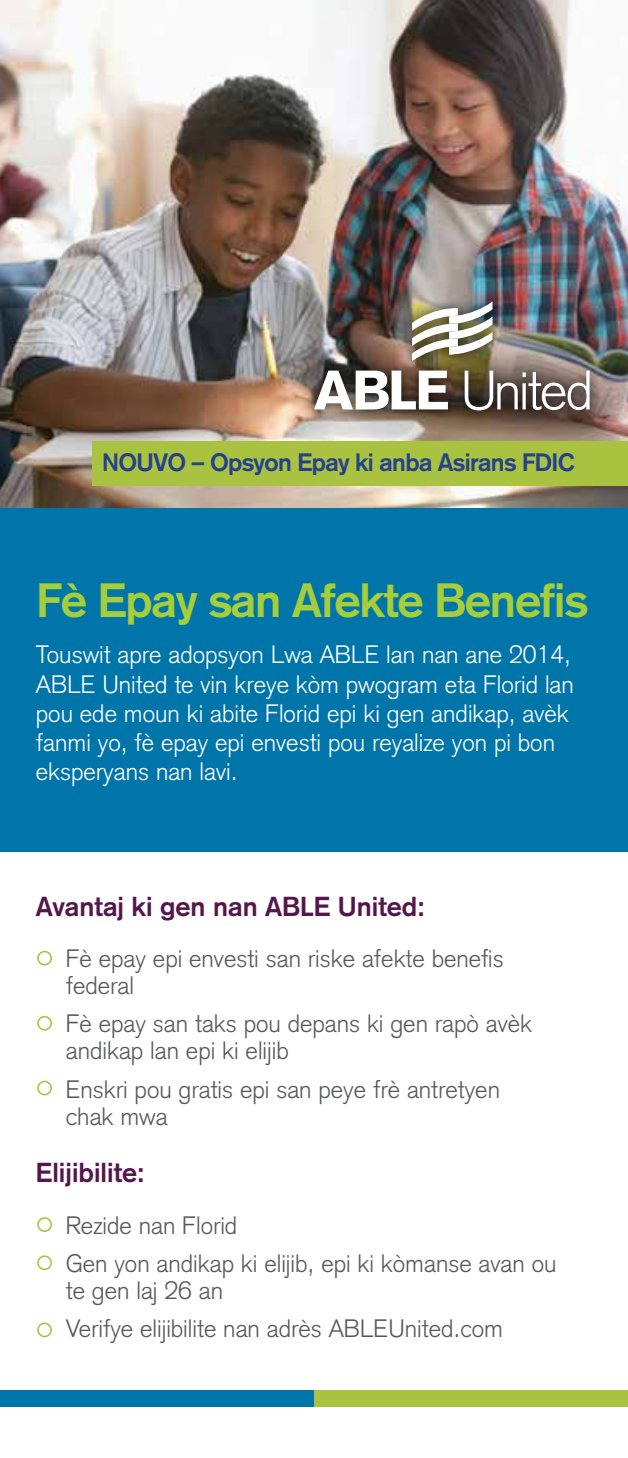
<style>
.page{position:relative;width:628px;height:1458px;background:#fff}
.page>*{position:absolute;margin:0;border:0;box-sizing:border-box;transform-origin:0 0}
.t1{font:700 47.25px "Akzidenz Grotesk";letter-spacing:-.025em;color:#a6ce3a}
.t2{font:700 27px "Akzidenz Grotesk";color:#54174b}
.t3{font:300 24.75px/27px "Akzidenz Grotesk";color:#58595b}
.t4{font:300 24.75px/29.2px "Akzidenz Grotesk";color:#fff}
.t5{font:700 24.75px "Akzidenz Grotesk";letter-spacing:-.025em;color:#25408f}
</style>
<div class="page">
<img style="left:0;top:0;width:628px;height:509px">
<div style="left:0;top:509px;width:628px;height:343px;background:#0075aa"></div>
<div style="left:303px;top:291px;width:298px;height:131px;background:#000;opacity:.8"></div>
<img style="left:412px;top:301px;width:80px;height:60px">
<svg style="left:314px;top:371px;width:134px;height:38px"></svg>
<svg style="left:464px;top:371px;width:125px;height:39px"></svg>
<div style="left:0;top:1390px;width:314px;height:16px;background:#0075aa"></div>
<div style="left:314px;top:1390px;width:314px;height:16px;background:#a9c23f"></div>
<div style="left:37px;top:951px;width:15px;height:15px;border:2px solid #a9c23f;border-radius:50%"></div>
<div style="left:37px;top:1016px;width:15px;height:15px;border:2px solid #a9c23f;border-radius:50%"></div>
<div style="left:37px;top:1081px;width:15px;height:14px;border:2px solid #a9c23f;border-radius:50%"></div>
<div style="left:37px;top:1217px;width:15px;height:15px;border:2px solid #a9c23f;border-radius:50%"></div>
<div style="left:37px;top:1255px;width:15px;height:15px;border:2px solid #a9c23f;border-radius:50%"></div>
<div style="left:37px;top:1323px;width:15px;height:14px;border:2px solid #a9c23f;border-radius:50%"></div>
<div style="left:92px;top:441px;width:536px;height:45px;background:#a9c23f"></div>
<p class="t5" style="left:102px;top:448px;width:474px">NOUVO – Opsyon Epay ki anba Asirans FDIC</p>
<h1 class="t1" style="left:37px;top:572px;width:553px">Fè Epay san Afekte Benefis</h1>
<p class="t4" style="left:36px;top:640px;width:539px">Touswit apre adopsyon Lwa ABLE lan nan ane 2014, ABLE United te vin kreye kòm pwogram eta Florid lan pou ede moun ki abite Florid epi ki gen andikap, avèk fanmi yo, fè epay epi envesti pou reyalize yon pi bon eksperyans nan lavi.</p>
<p class="t2" style="left:36px;top:891px;width:390px">Avantaj ki gen nan ABLE United:</p>
<p class="t3" style="left:66px;top:945px;width:439px">Fè epay epi envesti san riske afekte benefis federal</p>
<p class="t3" style="left:66px;top:1010px;width:468px">Fè epay san taks pou depans ki gen rapò avèk andikap lan epi ki elijib</p>
<p class="t3" style="left:66px;top:1076px;width:436px">Enskri pou gratis epi san peye frè antretyen chak mwa</p>
<p class="t2" style="left:36px;top:1157px;width:110px">Elijibilite:</p>
<p class="t3" style="left:66px;top:1206px;width:492px;line-height:38.2px">Rezide nan Florid<br>Gen yon andikap ki elijib, epi ki kòmanse avan ou</p>
<p class="t3" style="left:66px;top:1271px;width:438px;line-height:38.2px">te gen laj 26 an<br>Verifye elijibilite nan adrès ABLEUnited.com</p>
</div>
